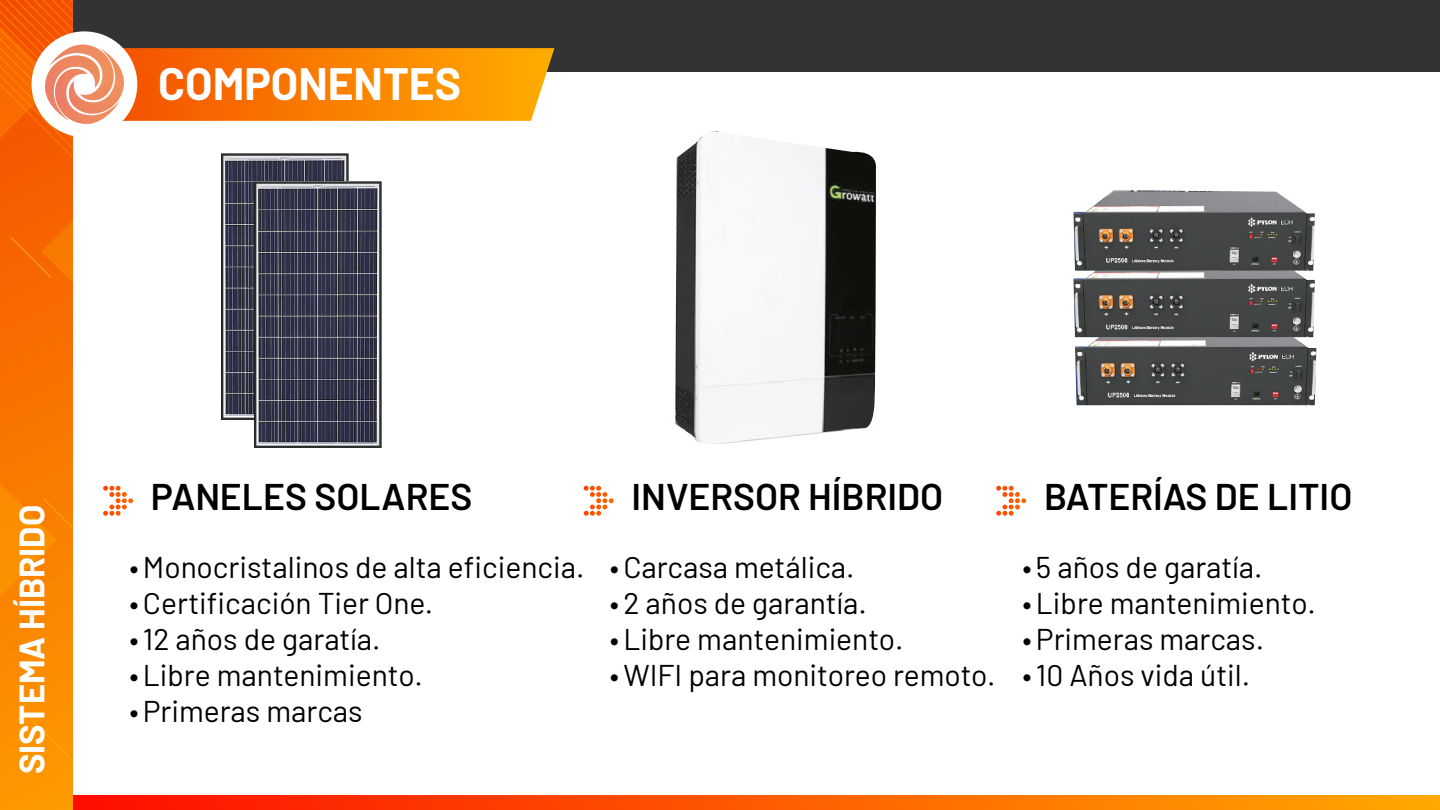
<style>
.page{position:relative;width:1440px;height:810px;background:#fff}
.page>*{position:absolute;margin:0;border:0;box-sizing:border-box;transform-origin:0 0}
.t1{font:700 44.33px "Barlow";color:#fff}
.t2{font:600 37.12px "Barlow";color:#000}
.t3{font:700 34.42px "Barlow";color:#fff}
.t4{font:30px "Barlow";color:#000}
</style>
<div class="page">
<div style="left:0;top:0;width:1440px;height:72px;background:#333"></div>
<svg style="left:72px;top:796px;width:1368px;height:14px;background:#fe5a00"></svg>
<div style="left:0;top:0;width:72px;height:810px;background:#fc8f00"></div>
<svg style="left:29px;top:718px;width:40px;height:40px"></svg>
<svg style="left:584px;top:486px;width:30px;height:30px"></svg>
<svg style="left:996px;top:486px;width:30px;height:30px"></svg>
<img style="left:675px;top:131px;width:201px;height:313px">
<svg style="left:0;top:0;width:554px;height:617px"></svg>
<img style="left:1075px;top:337px;width:241px;height:68px">
<img style="left:1073px;top:271px;width:242px;height:66px">
<img style="left:1073px;top:190px;width:242px;height:81px">
<h1 class="t1" style="left:158px;top:52px;width:304px">COMPONENTES</h1>
<p class="t3" style="left:7px;top:774px;width:271px;rotate:-90deg">SISTEMA HÍBRIDO</p>
<p class="t2" style="left:151px;top:470px;width:323px">PANELES SOLARES</p>
<p class="t4" style="left:129px;top:545px;width:457px">•Monocristalinos de alta eficiencia.</p>
<p class="t4" style="left:129px;top:581px;width:305px">•Certificación Tier One.</p>
<p class="t4" style="left:129px;top:617px;width:253px">•12 años de garatía.</p>
<p class="t4" style="left:129px;top:653px;width:295px">•Libre mantenimiento.</p>
<p class="t4" style="left:129px;top:689px;width:235px">•Primeras marcas</p>
<p class="t2" style="left:632px;top:470px;width:313px">INVERSOR HÍBRIDO</p>
<p class="t4" style="left:610px;top:545px;width:246px">•Carcasa metálica.</p>
<p class="t4" style="left:610px;top:581px;width:258px">• 2 años de garantía.</p>
<p class="t4" style="left:610px;top:617px;width:295px">•Libre mantenimiento.</p>
<p class="t4" style="left:610px;top:653px;width:387px">•WIFI para monitoreo remoto.</p>
<p class="t2" style="left:1044px;top:470px;width:310px">BATERÍAS DE LITIO</p>
<p class="t4" style="left:1022px;top:545px;width:241px">• 5 años de garatía.</p>
<p class="t4" style="left:1022px;top:581px;width:295px">•Libre mantenimiento.</p>
<p class="t4" style="left:1022px;top:617px;width:243px">•Primeras marcas.</p>
<p class="t4" style="left:1022px;top:653px;width:229px">•10 Años vida útil.</p>
</div>
